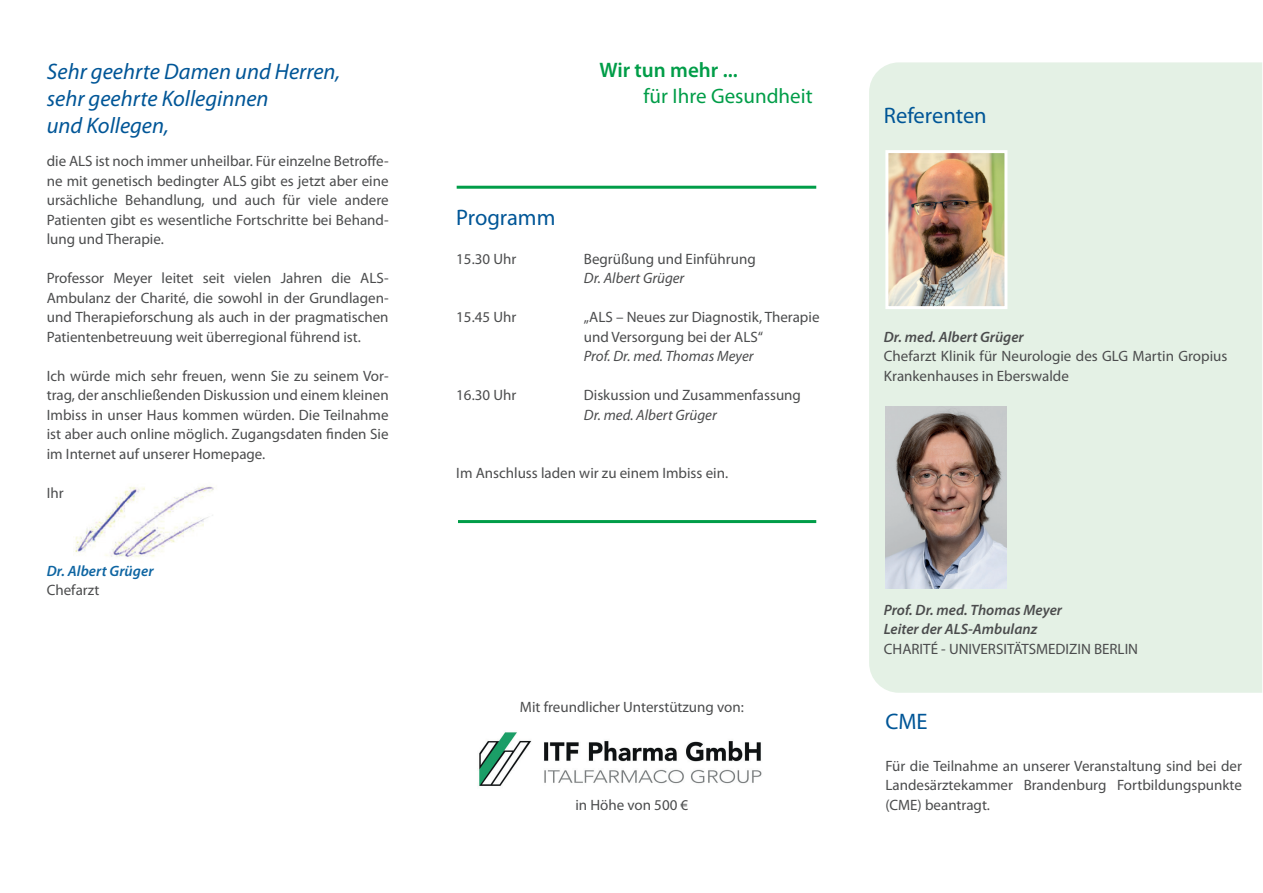
<style>
.page{position:relative;width:1263px;height:893px;background:#fff}
.page>*{position:absolute;margin:0;border:0;box-sizing:border-box;transform-origin:0 0}
.t1{font:italic 22.5px/27px "Myriad Pro";color:#005697}
.t2{font:22.5px "Myriad Pro";color:#005697}
.t3{font:21px "Myriad Pro";color:#009d48}
.t4{font:600 21px "Myriad Pro";color:#009d48}
.t5{font:15px/19.5px "Myriad Pro";color:#4b4c4d;text-align:justify}
.t6{font:italic 600 15px/19.5px "Myriad Pro";color:#4b4c4d}
.t7{font:italic 15px "Myriad Pro";color:#4b4c4d}
.t8{font:italic 600 15px "Myriad Pro";letter-spacing:.005em;color:#0e65a2}
</style>
<div class="page">
<div style="left:869px;top:62px;width:393px;height:631px;background:#e4f1e5"></div>
<img style="left:73px;top:485px;width:142px;height:73px">
<hr style="left:458px;top:520px;width:358px;height:3px;background:#009d48">
<hr style="left:457px;top:186px;width:359px;height:3px;background:#009d48">
<img style="left:889px;top:154px;width:114px;height:151px">
<div style="left:885px;top:150px;width:122px;height:159px;border:3px solid #fff"></div>
<img style="left:885px;top:407px;width:122px;height:182px">
<img style="left:479px;top:732px;width:283px;height:54px">
<h1 class="t1" style="left:47px;top:57px;width:295px">Sehr geehrte Damen und Herren, sehr geehrte Kolleginnen<br>und Kollegen,</h1>
<p class="t5" style="left:47px;top:151px;width:343px">die ALS ist noch immer unheilbar. Für einzelne Betroffe&shy;ne mit genetisch bedingter ALS gibt es jetzt aber eine ursächliche Behandlung, und auch für viele andere Patienten gibt es wesentliche Fortschritte bei Behand&shy;lung und Therapie.</p>
<p class="t5" style="left:47px;top:268px;width:343px">Professor Meyer leitet seit vielen Jahren die ALS-Ambulanz der Charité, die sowohl in der Grundlagen&shy;und Therapieforschung als auch in der pragmatischen Patientenbetreuung weit überregional führend ist.</p>
<p class="t5" style="left:47px;top:366px;width:343px">Ich würde mich sehr freuen, wenn Sie zu seinem Vor&shy;trag, der anschließenden Diskussion und einem kleinen Imbiss in unser Haus kommen würden. Die Teilnahme ist aber auch online möglich. Zugangsdaten finden Sie im Internet auf unserer Homepage.</p>
<p class="t5" style="left:47px;top:483px;width:18px">Ihr</p>
<p class="t8" style="left:47px;top:561px;width:108px">Dr. Albert Grüger</p>
<p class="t5" style="left:47px;top:580px;width:54px">Chefarzt</p>
<h2 class="t4" style="left:600px;top:57px;width:140px">Wir tun mehr ...</h2>
<h2 class="t3" style="left:643px;top:83px;width:171px">für Ihre Gesundheit</h2>
<h1 class="t2" style="left:456px;top:203px;width:101px">Programm</h1>
<p class="t5" style="left:456px;top:249px;width:61px">15.30 Uhr</p>
<p class="t5" style="left:584px;top:249px;width:173px">Begrüßung und Einführung</p>
<p class="t7" style="left:584px;top:269px;width:102px">Dr. Albert Grüger</p>
<p class="t5" style="left:456px;top:307px;width:61px">15.45 Uhr</p>
<p class="t5" style="left:584px;top:307px;width:237px">„ALS – Neues zur Diagnostik, Therapie und Versorgung bei der ALS“</p>
<p class="t7" style="left:584px;top:347px;width:171px">Prof. Dr. med. Thomas Meyer</p>
<p class="t5" style="left:456px;top:385px;width:61px">16.30 Uhr</p>
<p class="t5" style="left:584px;top:385px;width:219px">Diskussion und Zusammenfassung</p>
<p class="t7" style="left:584px;top:405px;width:135px">Dr. med. Albert Grüger</p>
<p class="t5" style="left:456px;top:463px;width:273px">Im Anschluss laden wir zu einem Imbiss ein.</p>
<p class="t5" style="left:520px;top:697px;width:225px">Mit freundlicher Unterstützung von:</p>
<p class="t5" style="left:575px;top:795px;width:114px">in Höhe von 500 €</p>
<h1 class="t2" style="left:884px;top:102px;width:104px">Referenten</h1>
<p class="t6" style="left:884px;top:327px;width:141px">Dr. med. Albert Grüger</p>
<p class="t5" style="left:884px;top:346px;width:345px">Chefarzt Klinik für Neurologie des GLG Martin Gropius<br>Krankenhauses in Eberswalde</p>
<p class="t6" style="left:884px;top:600px;width:180px">Prof. Dr. med. Thomas Meyer<br>Leiter der ALS-Ambulanz</p>
<p class="t5" style="left:884px;top:639px;width:256px">CHARITÉ - UNIVERSITÄTSMEDIZIN BERLIN</p>
<h1 class="t2" style="left:885px;top:707px;width:44px">CME</h1>
<p class="t5" style="left:885px;top:756px;width:358px">Für die Teilnahme an unserer Veranstaltung sind bei der Landesärztekammer Brandenburg Fortbildungspunkte (CME) beantragt.</p>
</div>
